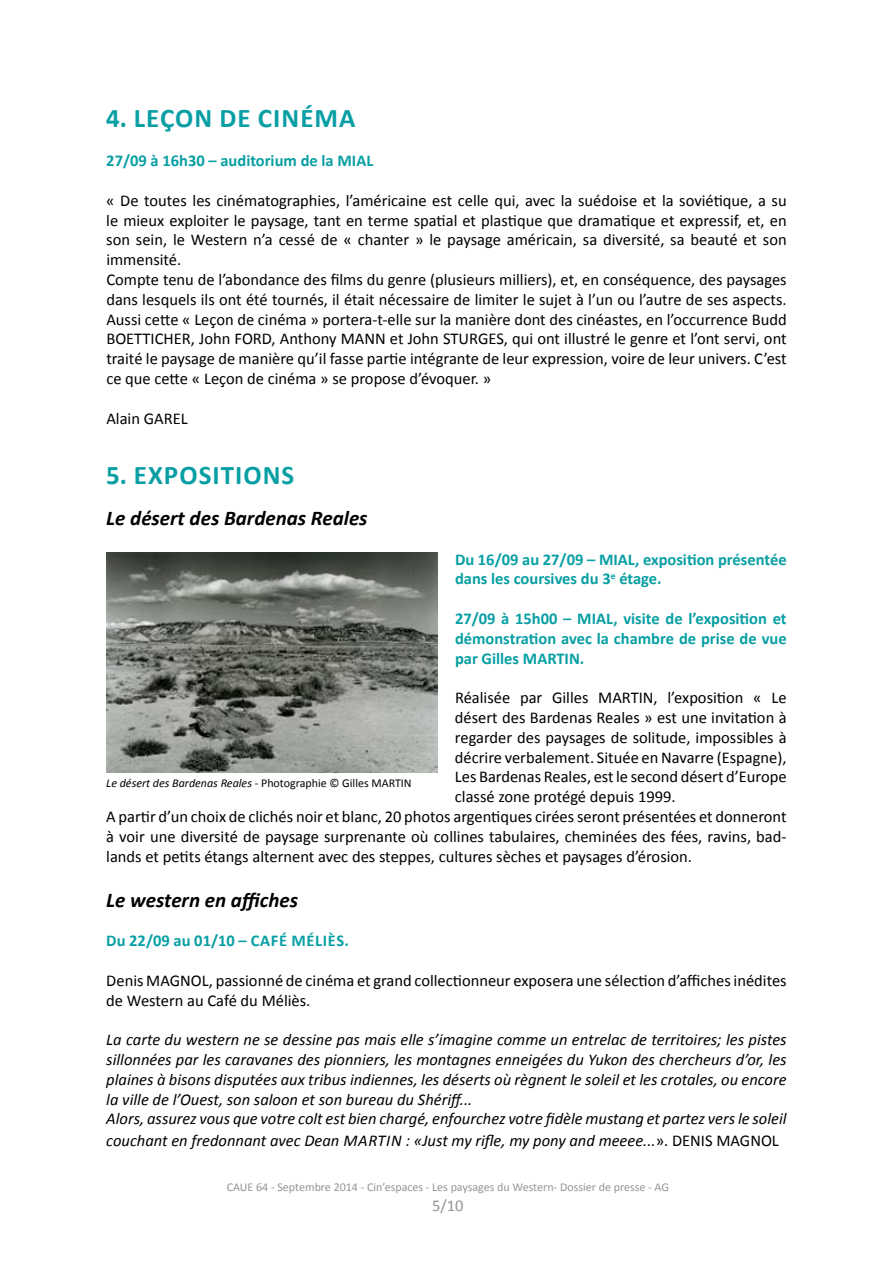
<style>
.page{position:relative;width:893px;height:1263px;background:#fff}
.page>*{position:absolute;margin:0;border:0;box-sizing:border-box;transform-origin:0 0}
.t1{font:700 27px "Calibri";letter-spacing:.04em;color:#089fa4}
.t2{font:italic 700 21px "Calibri";color:#000}
.t3{font:16.5px/19.8px "Calibri";color:#000}
.t4{font:italic 16.5px/20.1px "Calibri";color:#000}
.t5{font:700 16.5px/19.8px "Calibri";color:#089fa4}
.t6{font:16.5px "Calibri";color:#939598}
.t7{font:12px "Calibri";color:#939598}
.t8{font:12px "Calibri";color:#000}
.s1{font-style:italic}
.s2{font-style:normal}
</style>
<div class="page">
<img style="left:106px;top:552px;width:332px;height:220px">
<h1 class="t1" style="left:106px;top:101px;width:251px">4. LEÇON DE CINÉMA</h1>
<p class="t5" style="left:106px;top:150px;width:269px">27/09 à 16h30 – auditorium de la MIAL</p>
<p class="t3" style="left:106px;top:190px;width:682px">« De toutes les cinématographies, l’américaine est celle qui, avec la suédoise et la soviétique, a su le mieux exploiter le paysage, tant en terme spatial et plastique que dramatique et expressif, et, en son sein, le Western n’a cessé de « chanter » le paysage américain, sa diversité, sa beauté et son immensité.<br>Compte tenu de l’abondance des films du genre (plusieurs milliers), et, en conséquence, des paysages dans lesquels ils ont été tournés, il était nécessaire de limiter le sujet à l’un ou l’autre de ses aspects.<br>Aussi cette « Leçon de cinéma » portera-t-elle sur la manière dont des cinéastes, en l’occurrence Budd BOETTICHER, John FORD, Anthony MANN et John STURGES, qui ont illustré le genre et l’ont servi, ont traité le paysage de manière qu’il fasse partie intégrante de leur expression, voire de leur univers. C’est ce que cette « Leçon de cinéma » se propose d’évoquer. »</p>
<p class="t3" style="left:106px;top:407px;width:75px">Alain Garel</p>
<h1 class="t1" style="left:106px;top:458px;width:188px">5. EXPOSITIONS</h1>
<p class="t2" style="left:106px;top:505px;width:263px">Le désert des Bardenas Reales</p>
<p class="t5" style="left:455px;top:548px;width:333px">Du 16/09 au 27/09 – MIAL, exposition présentée dans les coursives du 3<sup>e</sup> étage.</p>
<p class="t5" style="left:455px;top:608px;width:333px;text-align:justify">27/09 à 15h00 – MIAL, visite de l’exposition et démonstration avec la chambre de prise de vue par Gilles MARTIN.</p>
<p class="t3" style="left:455px;top:687px;width:333px">Réalisée par Gilles MARTI N, l’exposition « Le</p>
<p class="t3" style="left:455px;top:707px;width:333px">désert des Bardenas Reales » est une invitation à</p>
<p class="t3" style="left:455px;top:727px;width:333px">regarder des paysages de solitude, impossibles à</p>
<p class="t3" style="left:455px;top:746px;width:333px">décrire verbalement. Située en Navarre (Espagne),</p>
<p class="t3" style="left:455px;top:766px;width:333px">Les Bardenas Reales, est le second désert d’Europe</p>
<p class="t3" style="left:455px;top:786px;width:222px">classé zone protégé depuis 1999.</p>
<p class="t3" style="left:106px;top:806px;width:682px">A partir d’un choix de clichés noir et blanc, 20 photos argentiques cirées seront présentées et donneront</p>
<p class="t3" style="left:106px;top:826px;width:682px">à voir une diversité de paysage surprenante où collines tabulaires, cheminées des fées, ravins, bad-</p>
<p class="t3" style="left:106px;top:845px;width:587px">lands et petits étangs alternent avec des steppes, cultures sèches et paysages d’érosion.</p>
<p class="t2" style="left:106px;top:887px;width:193px">Le western en affiches</p>
<p class="t5" style="left:106px;top:930px;width:244px">Du 22/09 au 01/10 – Caf é M éliès.</p>
<p class="t3" style="left:106px;top:970px;width:52px">Denis Magn</p>
<p class="t8" style="left:106px;top:776px;width:307px"><span class="s1">Le désert des Bardenas Reales</span> - Photographie © Gilles M ARTI N</p>
<p class="t3" style="left:106px;top:970px;width:682px;text-indent:85px">ol, passionné de cinéma et grand collectionneur exposera une sélection d’affiches inédites de Western au Café du Méliès.</p>
<p class="t4" style="left:106px;top:1029px;width:682px">La carte du western ne se dessine pas mais elle s’imagine comme un entrelac de territoires; les pistes sillonnées par les caravanes des pionniers, les montagnes enneigées du Yukon des chercheurs d’or, les plaines à bisons disputées aux tribus indiennes, les déserts où règnent le soleil et les crotales, ou encore la ville de l’Ouest, son saloon et son bureau du Shériff...<br>Alors, assurez vous que votre colt est bien chargé, enfourchez votre fidèle mustang et partez vers le soleil couchant en fredonnant avec Dean Martin : «Just my rifle, my pony and meeee...<span class="s2">». Den is Magn</span></p>
<p class="t3" style="left:761px;top:1129px;width:16px">ol</p>
<p class="t7" style="left:227px;top:1180px;width:444px">CAUE 64 - Septembre 2014 - Cin’espaces - Les paysages du Western- Dossier de presse - AG</p>
<p class="t6" style="left:432px;top:1195px;width:33px">5/10</p>
</div>
